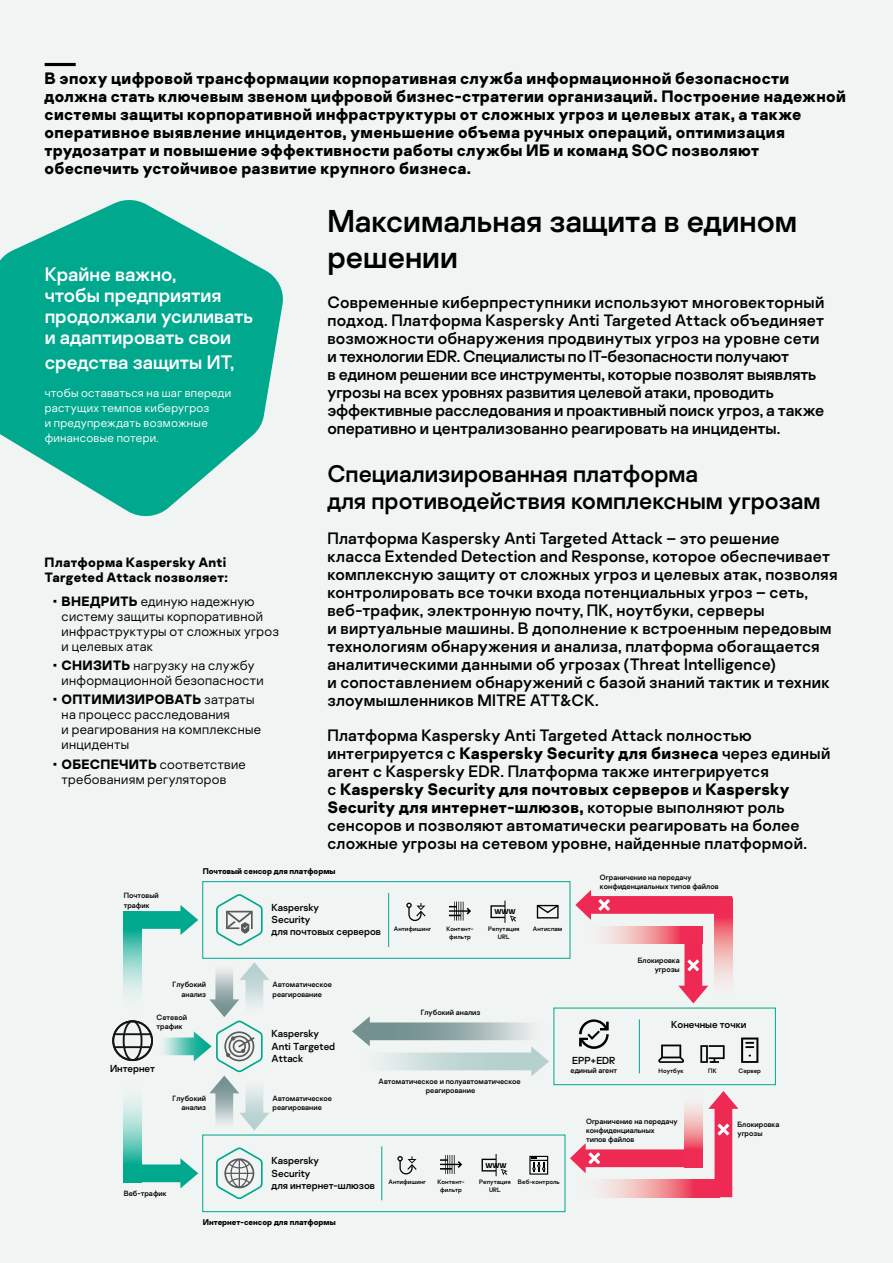
<style>
.page{position:relative;width:893px;height:1263px;background:#f0f4f3}
.page>*{position:absolute;margin:0;border:0;box-sizing:border-box;transform-origin:0 0}
.t1{font:31.5px/36px "Kaspersky Sans";color:#000}
.h5_v3{font:24px/27px "Kaspersky Sans";color:#000}
.h5_v2{font:19.5px/21px "Kaspersky Sans";color:#fff}
.t2{font:16.5px/18px "Kaspersky Sans";letter-spacing:.01em;color:#000}
.Title-3{font:700 16.5px/18px "Kaspersky Sans";letter-spacing:.02em;color:#000}
.t3{font:300 13.5px/15px "Kaspersky Sans";letter-spacing:.02em;color:#000}
.Title-mini{font:700 13.5px/15px "Kaspersky Sans";letter-spacing:.02em;color:#000}
.Body{font:300 12px/15px "Kaspersky Sans";letter-spacing:.025em;color:#fff}
.t4{font:10.2px/12.1px "Kaspersky Sans";letter-spacing:-.005em;color:#000}
.t5{font:700 8.25px "Kaspersky Sans";color:#000}
.t6{font:7.65px/9.1px "Kaspersky Sans";color:#000}
.t7{font:700 7.05px "Kaspersky Sans";letter-spacing:-.02em;color:#000}
.t8{font:6.3px/7.6px "Kaspersky Sans";color:#000;text-align:center}
.s1{font-weight:700}
</style>
<div class="page">
<svg style="left:0;top:200px;width:283px;height:317px;fill:#00a88e"></svg>
<hr style="left:45px;top:63px;width:31px;height:3px;background:#000">
<svg style="left:352px;top:1016px;width:197px;height:60px"></svg>
<svg style="left:216px;top:1147px;width:47px;height:52px"></svg>
<svg style="left:163px;top:962px;width:106px;height:168px"></svg>
<div style="left:123px;top:1020px;width:19px;height:41px;border:2px solid #131718;border-radius:50%"></div>
<hr style="left:113px;top:1033px;width:39px;height:2px;background:#131718">
<hr style="left:113px;top:1046px;width:39px;height:2px;background:#131718">
<div style="left:112px;top:1020px;width:41px;height:41px;border:2px solid #131718;border-radius:50%"></div>
<svg style="left:216px;top:894px;width:47px;height:52px"></svg>
<div style="left:202px;top:881px;width:368px;height:77px;border:1px solid #00a88e"></div>
<div style="left:554px;top:1008px;width:222px;height:77px;border:1px solid #00a88e"></div>
<svg style="left:449px;top:902px;width:22px;height:18px"></svg>
<div style="left:537px;top:905px;width:22px;height:13px;border:1px solid #000"></div>
<svg style="left:536px;top:904px;width:23px;height:10px"></svg>
<div style="left:490px;top:905px;width:16px;height:13px;border:1px solid #000"></div>
<svg style="left:505px;top:900px;width:12px;height:23px"></svg>
<svg style="left:406px;top:903px;width:20px;height:18px"></svg>
<svg style="left:440px;top:1155px;width:22px;height:19px"></svg>
<div style="left:482px;top:1159px;width:15px;height:12px;border:1px solid #000"></div>
<svg style="left:496px;top:1154px;width:12px;height:22px"></svg>
<svg style="left:397px;top:1156px;width:20px;height:19px"></svg>
<svg style="left:529px;top:1156px;width:19px;height:18px"></svg>
<hr style="left:388px;top:893px;width:1px;height:54px;background:#00a88e">
<hr style="left:639px;top:1019px;width:1px;height:54px;background:#00a88e">
<div style="left:202px;top:1135px;width:363px;height:77px;border:1px solid #00a88e"></div>
<hr style="left:381px;top:1146px;width:1px;height:54px;background:#00a88e">
<svg style="left:141px;top:905px;width:57px;height:30px"></svg>
<svg style="left:124px;top:911px;width:17px;height:84px"></svg>
<svg style="left:605px;top:926px;width:97px;height:18px;background:#f08e99"></svg>
<svg style="left:714px;top:920px;width:18px;height:62px"></svg>
<svg style="left:136px;top:1158px;width:62px;height:30px"></svg>
<svg style="left:124px;top:1099px;width:17px;height:83px"></svg>
<svg style="left:678px;top:941px;width:30px;height:62px"></svg>
<svg style="left:575px;top:890px;width:157px;height:30px"></svg>
<svg style="left:684px;top:1105px;width:18px;height:62px"></svg>
<svg style="left:603px;top:1179px;width:105px;height:18px;background:#f0949e"></svg>
<svg style="left:570px;top:1143px;width:117px;height:30px"></svg>
<svg style="left:708px;top:1091px;width:30px;height:106px"></svg>
<svg style="left:658px;top:1044px;width:26px;height:19px"></svg>
<svg style="left:700px;top:1045px;width:25px;height:18px"></svg>
<svg style="left:741px;top:1037px;width:17px;height:26px"></svg>
<svg style="left:579px;top:1019px;width:30px;height:30px"></svg>
<p class="Title-3" style="left:45px;top:69px;width:803px">В эпоху цифровой трансформации корпоративная служба информационной безопасности должна стать ключевым звеном цифровой бизнес-стратегии организаций. Построение надежной системы защиты корпоративной инфраструктуры от сложных угроз и целевых атак, а также оперативное выявление инцидентов, уменьшение объема ручных операций, оптимизация трудозатрат и повышение эффективности работы службы ИБ и команд SOC позволяют обеспечить устойчивое развитие крупного бизнеса.</p>
<p class="h5_v2" style="left:45px;top:263px;width:210px">Крайне важно,<br>чтобы предприятия продолжали усиливать и адаптировать свои</p>
<p class="h5_v2" style="left:45px;top:352px;width:191px">средства защиты ИТ,</p>
<p class="Body" style="left:45px;top:385px;width:188px">чтобы оставаться на шаг впереди растущих темпов киберугроз<br>и предупреждать возможные финансовые потери.</p>
<p class="Title-mini" style="left:45px;top:555px;width:185px">Платформа Kaspersky Anti<br>Targeted Attack позволяет:</p>
<p class="t3" style="left:62px;top:593px;width:219px;text-indent:-9px"><span class="s1">• ВНЕДРИТЬ</span> единую надежную систему защиты корпоративной инфраструктуры от сложных угроз и целевых атак</p>
<p class="t3" style="left:62px;top:658px;width:203px;text-indent:-9px"><span class="s1">• СНИЗИТЬ</span> нагрузку на службу информационной безопасности</p>
<p class="t3" style="left:62px;top:692px;width:201px;text-indent:-9px"><span class="s1">• ОПТИМИЗИРОВАТЬ</span> затраты на процесс расследования<br>и реагирования на комплексные инциденты</p>
<p class="t3" style="left:62px;top:756px;width:186px;text-indent:-9px"><span class="s1">• ОБЕСПЕЧИТЬ</span> соответствие требованиям регуляторов</p>
<h3 class="t1" style="left:327px;top:203px;width:471px">Максимальная защита в едином решении</h3>
<p class="t2" style="left:327px;top:293px;width:498px">Современные киберпреступники используют многовекторный подход. Платформа Kaspersky Anti Targeted Attack объединяет возможности обнаружения продвинутых угроз на уровне сети и технологии EDR. Специалисты по IT-безопасности получают<br>в едином решении все инструменты, которые позволят выявлять угрозы на всех уровнях развития целевой атаки, проводить эффективные расследования и проактивный поиск угроз, а также оперативно и централизованно реагировать на инциденты.</p>
<p class="h5_v3" style="left:327px;top:460px;width:495px">Специализированная платформа<br>для противодействия комплексным угрозам</p>
<p class="t2" style="left:327px;top:529px;width:511px">Платформа Kaspersky Anti Targeted Attack – это решение класса Extended Detection and Response, которое обеспечивает комплексную защиту от сложных угроз и целевых атак, позволяя контролировать все точки входа потенциальных угроз – сеть, веб-трафик, электронную почту, ПК, ноутбуки, серверы<br>и виртуальные машины. В дополнение к встроенным передовым технологиям обнаружения и анализа, платформа обогащается аналитическими данными об угрозах (Threat Intelligence)<br>и сопоставлением обнаружений с базой знаний тактик и техник злоумышленников MITRE ATT&amp;CK.</p>
<p class="t2" style="left:327px;top:726px;width:504px">Платформа Kaspersky Anti Targeted Attack полностью интегрируется с <span class="s1">Kaspersky Security для бизнеса</span> через единый агент с Kaspersky EDR. Платформа также интегрируется<br>c <span class="s1">Kaspersky Security для почтовых серверов</span> и <span class="s1">Kaspersky Security для интернет-шлюзов,</span> которые выполняют роль сенсоров и позволяют автоматически реагировать на более сложные угрозы на сетевом уровне, найденные платформой.</p>
<p class="t6" style="left:124px;top:891px;width:37px">Почтовый трафик</p>
<p class="t5" style="left:203px;top:866px;width:134px">Почтовый сенсор для платформы</p>
<p class="t4" style="left:272px;top:901px;width:111px">Kaspersky<br>Security<br>для почтовых серверов</p>
<p class="t8" style="left:394px;top:925px;width:39px">Антифишинг</p>
<p class="t8" style="left:446px;top:925px;width:29px">Контент&shy;фильтр</p>
<p class="t7" style="left:494px;top:907px;width:23px">WWW</p>
<p class="t8" style="left:488px;top:925px;width:33px">Репутация</p>
<p class="t8" style="left:533px;top:925px;width:31px">Антиспам</p>
<p class="t8" style="left:498px;top:933px;width:13px">URL</p>
<p class="t6" style="left:173px;top:980px;width:35px;text-align:right">Глубокий анализ</p>
<p class="t6" style="left:273px;top:980px;width:61px">Автоматическое реагирование</p>
<p class="t6" style="left:600px;top:873px;width:120px">Ограничение на передачу конфиденциальных типов файлов</p>
<p class="t6" style="left:638px;top:956px;width:43px;text-align:right">Блокировка угрозы</p>
<p class="t6" style="left:421px;top:1007px;width:61px">Глубокий анализ</p>
<p class="t6" style="left:157px;top:1013px;width:32px">Сетевой трафик</p>
<p class="t4" style="left:272px;top:1028px;width:65px">Kaspersky<br>Anti Targeted<br>Attack</p>
<p class="t4" style="left:572px;top:1054px;width:45px">EPP+EDR</p>
<p class="t4" style="left:110px;top:1062px;width:46px">Интернет</p>
<p class="t6" style="left:570px;top:1066px;width:48px">единый агент</p>
<p class="t6" style="left:173px;top:1093px;width:35px;text-align:right">Глубокий анализ</p>
<p class="t6" style="left:273px;top:1093px;width:61px">Автоматическое реагирование</p>
<p class="t6" style="left:379px;top:1077px;width:144px;text-align:center">Автоматическое и полуавтоматическое реагирование</p>
<p class="t4" style="left:671px;top:1018px;width:77px">Конечные точки</p>
<p class="t8" style="left:659px;top:1066px;width:27px">Ноутбук</p>
<p class="t8" style="left:708px;top:1066px;width:10px">ПК</p>
<p class="t8" style="left:738px;top:1066px;width:24px">Сервер</p>
<p class="t6" style="left:124px;top:1188px;width:45px">Веб-трафик</p>
<p class="t4" style="left:272px;top:1155px;width:105px">Kaspersky<br>Security<br>для интернет-шлюзов</p>
<p class="t5" style="left:203px;top:1217px;width:135px">Интернет-сенсор для платформы</p>
<p class="t8" style="left:389px;top:1178px;width:39px">Антифишинг</p>
<p class="t8" style="left:438px;top:1178px;width:29px">Контент&shy;фильтр</p>
<p class="t7" style="left:486px;top:1161px;width:23px">WWW</p>
<p class="t8" style="left:489px;top:1178px;width:72px;text-align:left;text-indent:-10px">Репутация Веб-контроль<br>URL</p>
<p class="t6" style="left:586px;top:1117px;width:93px">Ограничение на передачу конфиденциальных<br>типов файлов</p>
<p class="t6" style="left:737px;top:1120px;width:43px">Блокировка угрозы</p>
</div>
